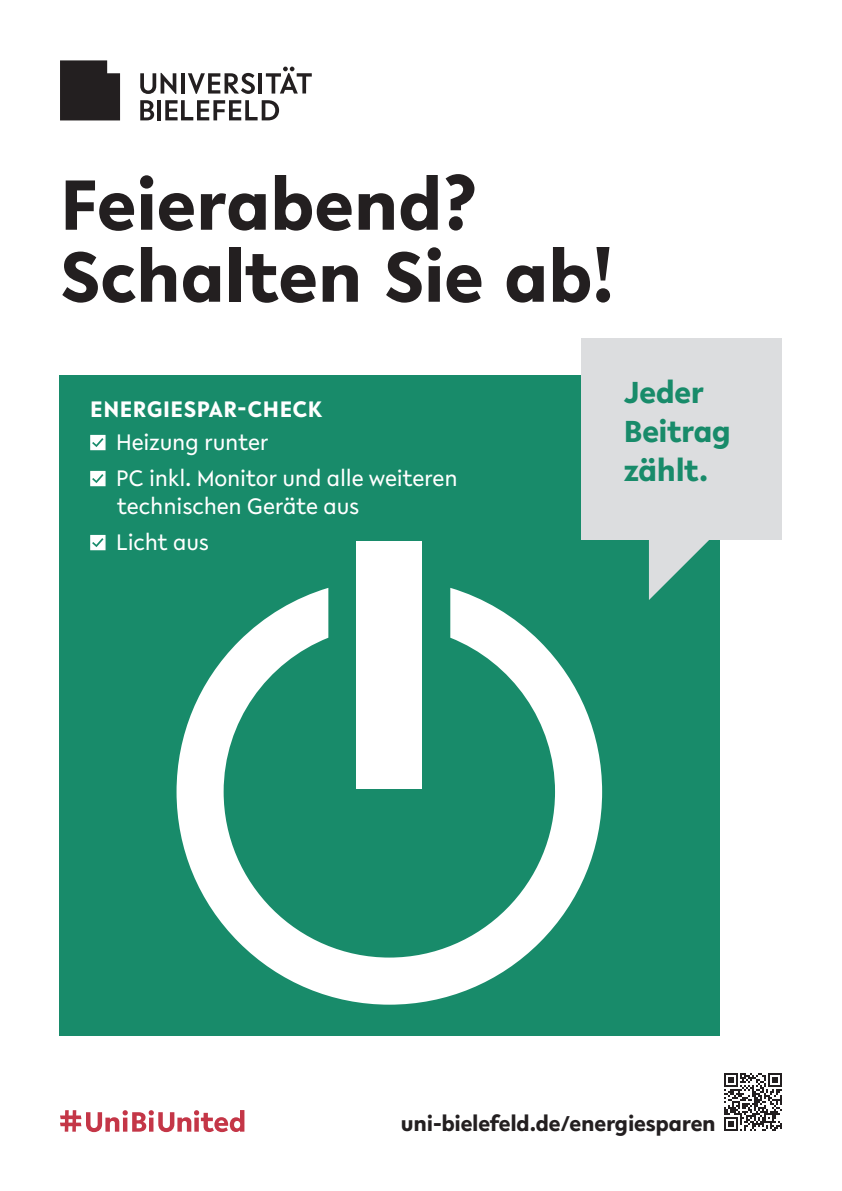
<style>
.page{position:relative;width:842px;height:1191px;background:#fff}
.page>*{position:absolute;margin:0;border:0;box-sizing:border-box;transform-origin:0 0}
.t1{font:700 76px/72px "Lelo";color:#231f20}
.t2{font:700 32.5px/39px "Lelo";letter-spacing:-.01em;color:#188b6a}
.t3{font:24px/36px "Lelo";letter-spacing:-.01em;color:#fff}
.t4{font:700 24px "Lelo";letter-spacing:.02em;color:#fff}
.t5{font:700 23px "Lelo";letter-spacing:-.01em;color:#231f20}
</style>
<div class="page">
<svg style="left:140px;top:73px;width:36px;height:21px"></svg>
<hr style="left:181px;top:73px;width:4px;height:21px;background:#231f20">
<svg style="left:188px;top:73px;width:67px;height:21px"></svg>
<hr style="left:258px;top:73px;width:4px;height:21px;background:#231f20">
<svg style="left:266px;top:67px;width:46px;height:27px"></svg>
<svg style="left:140px;top:100px;width:14px;height:20px"></svg>
<hr style="left:157px;top:100px;width:4px;height:20px;background:#231f20">
<svg style="left:165px;top:100px;width:114px;height:20px"></svg>
<div style="left:60px;top:60px;width:60px;height:60px;background:#231f20"></div>
<svg style="left:60px;top:1110px;width:184px;height:22px"></svg>
<div style="left:60px;top:375px;width:660px;height:660px;background:#188b6a"></div>
<div style="left:357px;top:541px;width:65px;height:247px;background:#fff"></div>
<svg style="left:177px;top:588px;width:425px;height:416px"></svg>
<svg style="left:724px;top:1073px;width:57px;height:58px"></svg>
<div style="left:90px;top:435px;width:16px;height:15px;background:#fff;border:1px solid #fff"></div>
<svg style="left:92px;top:438px;width:11px;height:9px"></svg>
<div style="left:90px;top:471px;width:16px;height:15px;background:#fff;border:1px solid #fff"></div>
<svg style="left:92px;top:474px;width:11px;height:9px"></svg>
<div style="left:90px;top:535px;width:16px;height:15px;background:#fff;border:1px solid #fff"></div>
<svg style="left:92px;top:538px;width:11px;height:9px"></svg>
<div style="left:581px;top:339px;width:201px;height:201px;background:#dcdddf"></div>
<svg style="left:649px;top:540px;width:60px;height:60px"></svg>
<h1 class="t1" style="left:60px;top:167px;width:557px">Feierabend?<br>Schalten Sie ab!</h1>
<p class="t4" style="left:90px;top:393px;width:234px">ENERGIESPAR-CHECK</p>
<p class="t3" style="left:116px;top:424px;width:343px">Heizung runter<br>PC inkl. Monitor und alle weiteren</p>
<p class="t3" style="left:116px;top:488px;width:245px">technischen Geräte aus<br>Licht aus</p>
<h2 class="t2" style="left:624px;top:372px;width:109px">Jeder<br>Beitrag zählt.</h2>
<p class="t5" style="left:401px;top:1107px;width:316px">uni-bielefeld.de/energiesparen</p>
</div>
